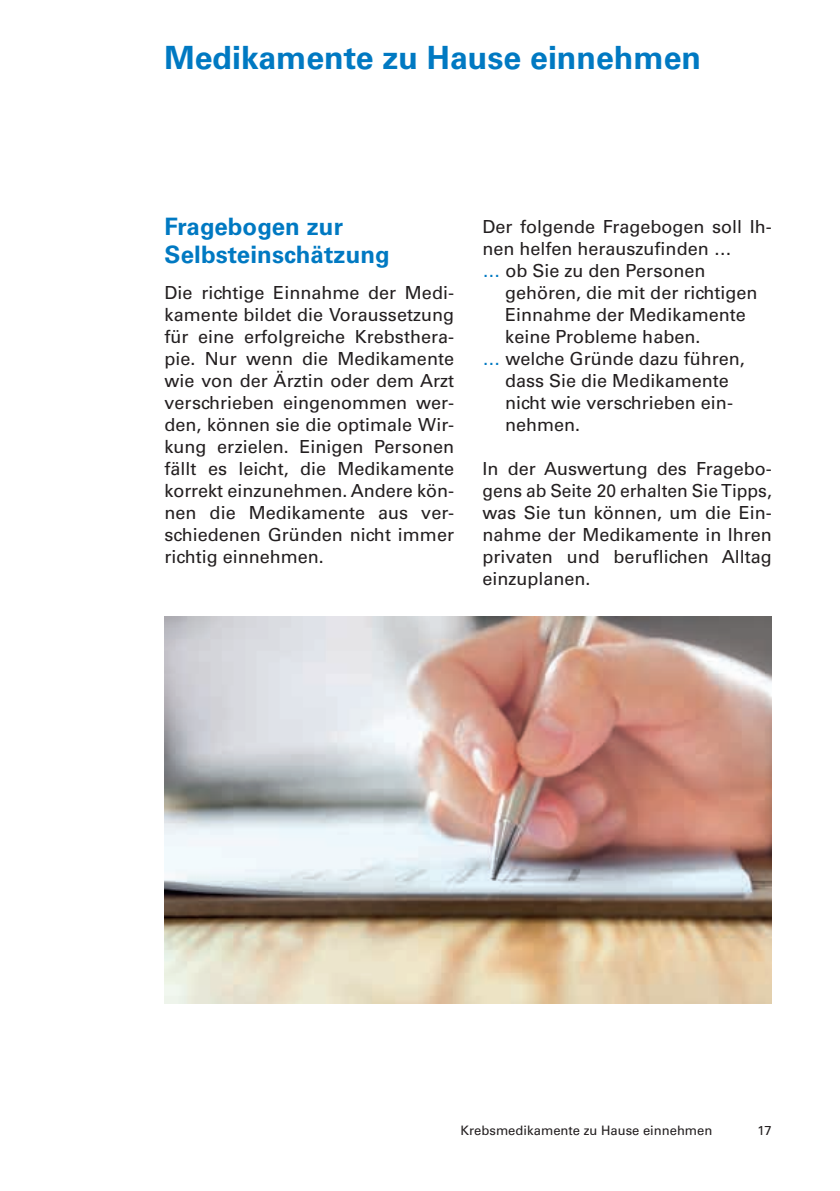
<style>
.page{position:relative;width:840px;height:1191px;background:#fff}
.page>*{position:absolute;margin:0;border:0;box-sizing:border-box;transform-origin:0 0}
.t1{font:700 32px "Univers LT Std";color:#0079c2}
.t2{font:700 24px/28px "Univers LT Std";letter-spacing:.005em;color:#0079c2}
.t3{font:18px/22px "Univers LT Std";color:#231f20;text-align:justify}
.t4{font:13px "Univers LT Std";color:#231f20}
.s1{color:#0079c2}
</style>
<div class="page">
<img style="left:164px;top:616px;width:607px;height:387px">
<h1 class="t1" style="left:164px;top:39px;width:537px">Medikamente zu Hause einnehmen</h1>
<h2 class="t2" style="left:164px;top:213px;width:227px">Fragebogen zur<br>Selbsteinschätzung</h2>
<p class="t3" style="left:164px;top:281px;width:291px">Die richtige Einnahme der Medi&shy;kamente bildet die Voraussetzung für eine erfolgreiche Krebsthera&shy;pie. Nur wenn die Medikamente wie von der Ärztin oder dem Arzt verschrieben eingenommen wer&shy;den, können sie die optimale Wir&shy;kung erzielen. Einigen Personen fällt es leicht, die Medikamente korrekt einzunehmen. Andere kön&shy;nen die Medikamente aus ver&shy;schiedenen Gründen nicht immer richtig einnehmen.</p>
<p class="t3" style="left:482px;top:215px;width:291px;text-align:left">Der folgende Fragebogen soll Ih&shy;nen helfen herauszufinden …<br><span class="s1">…</span> ob Sie zu den Personen</p>
<p class="t3" style="left:505px;top:281px;width:254px">gehören, die mit der richtigen</p>
<p class="t3" style="left:505px;top:303px;width:242px">Einnahme der Medikamente</p>
<p class="t3" style="left:505px;top:325px;width:197px">keine Probleme haben.</p>
<p class="t3" style="left:482px;top:347px;width:264px"><span class="s1">…</span> welche Gründe dazu führen,</p>
<p class="t3" style="left:505px;top:369px;width:225px">dass Sie die Medikamente</p>
<p class="t3" style="left:505px;top:391px;width:229px">nicht wie verschrieben ein-</p>
<p class="t3" style="left:505px;top:413px;width:77px">nehmen.</p>
<p class="t3" style="left:482px;top:457px;width:291px">In der Auswertung des Fragebo&shy;gens ab Seite 20 erhalten Sie Tipps, was Sie tun können, um die Ein&shy;nahme der Medikamente in Ihren privaten und beruflichen Alltag einzuplanen.</p>
<p class="t4" style="left:460px;top:1123px;width:253px">Krebsmedikamente zu Hause einnehmen</p>
<p class="t4" style="left:757px;top:1122px;width:16px">17</p>
</div>
